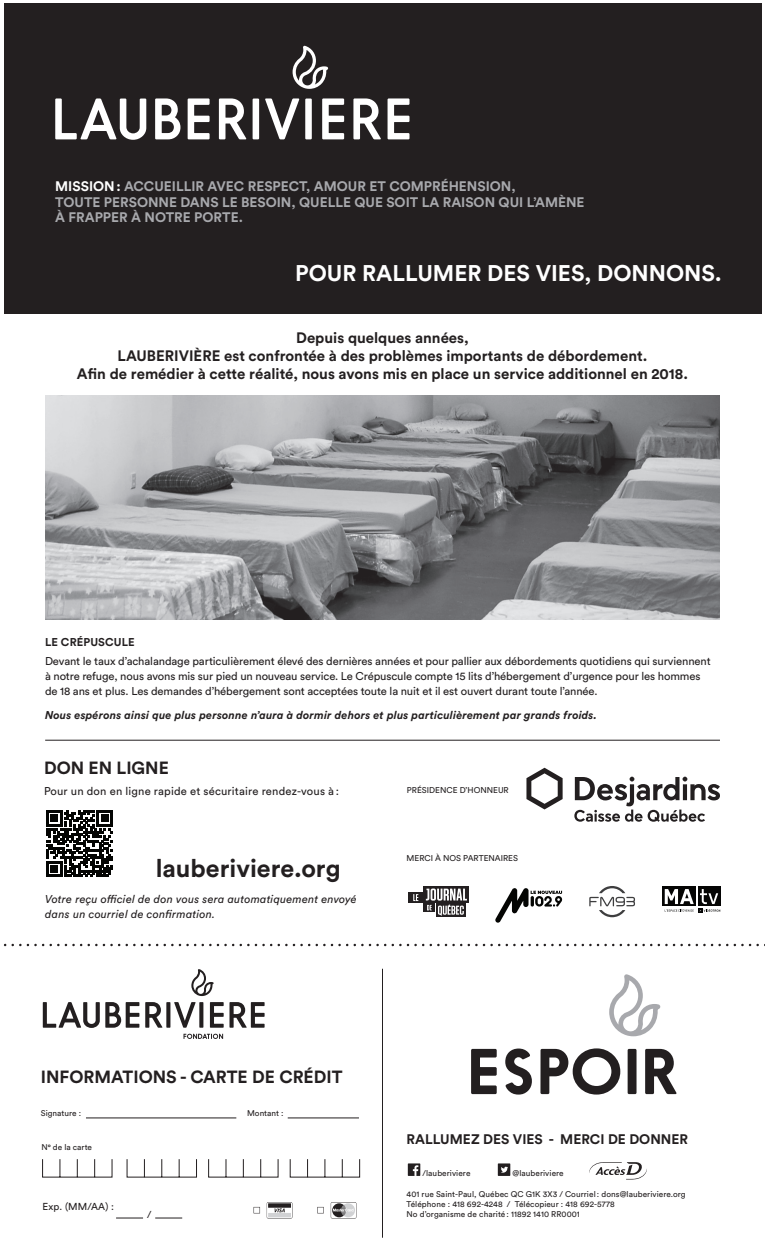
<style>
.page{position:relative;width:765px;height:1260px;background:#fff}
.page>*{position:absolute;margin:0;border:0;box-sizing:border-box;transform-origin:0 0}
.t1{font:700 25px "Circular Std";color:#231f20}
.t2{font:700 22.5px "Circular Std";color:#fff}
.t3{font:700 17.5px "Circular Std";color:#231f20}
.t4{font:700 15px/18px "Circular Std";color:#231f20;text-align:center}
.t5{font:700 13.75px/15.6px "Circular Std";color:#a8a9ad}
.t6{font:700 13.75px "Circular Std";color:#231f20}
.t7{font:11.25px/15px "Circular Std";letter-spacing:-.01em;color:#231f20}
.t8{font:italic 700 11.25px "Circular Std";letter-spacing:.01em;color:#231f20}
.t9{font:italic 11.25px/15px "Circular Std";letter-spacing:.015em;color:#231f20}
.t10{font:11.25px "Circular Std";letter-spacing:.015em;color:#231f20}
.t11{font:700 11.25px "Circular Std";letter-spacing:.01em;color:#231f20}
.t12{font:10px "Circular Std";letter-spacing:.015em;color:#231f20}
.t13{font:8.38px "Circular Std";color:#231f20}
.t14{font:8.25px/10px "Circular Std";letter-spacing:.01em;color:#231f20}
.s1{color:#fff}
</style>
<div class="page">
<svg style="left:4px;top:944px;width:761px;height:2px"></svg>
<div style="left:4px;top:4px;width:757px;height:310px;background:#231f20"></div>
<svg style="left:55px;top:98px;width:91px;height:42px"></svg>
<svg style="left:155px;top:98px;width:25px;height:41px"></svg>
<svg style="left:188px;top:98px;width:22px;height:41px"></svg>
<svg style="left:219px;top:98px;width:27px;height:41px"></svg>
<div style="left:253px;top:99px;width:6px;height:40px;background:#fff"></div>
<svg style="left:265px;top:98px;width:34px;height:41px"></svg>
<div style="left:305px;top:99px;width:7px;height:40px;background:#fff"></div>
<svg style="left:322px;top:98px;width:22px;height:41px"></svg>
<svg style="left:353px;top:98px;width:28px;height:41px"></svg>
<svg style="left:388px;top:98px;width:22px;height:41px"></svg>
<svg style="left:293px;top:46px;width:35px;height:43px"></svg>
<svg style="left:526px;top:768px;width:37px;height:41px"></svg>
<svg style="left:574px;top:777px;width:146px;height:45px"></svg>
<svg style="left:42px;top:1159px;width:71px;height:19px"></svg>
<svg style="left:290px;top:1159px;width:70px;height:19px"></svg>
<svg style="left:208px;top:1159px;width:71px;height:19px"></svg>
<svg style="left:126px;top:1159px;width:71px;height:19px"></svg>
<hr style="left:382px;top:969px;width:1px;height:269px;background:#231f20">
<hr style="left:45px;top:740px;width:675px;height:1px;background:#231f20">
<svg style="left:589px;top:1162px;width:58px;height:18px"></svg>
<svg style="left:43px;top:1002px;width:96px;height:26px"></svg>
<svg style="left:145px;top:1002px;width:17px;height:26px"></svg>
<svg style="left:166px;top:1002px;width:4px;height:26px"></svg>
<svg style="left:174px;top:1002px;width:22px;height:26px"></svg>
<svg style="left:199px;top:1002px;width:4px;height:26px"></svg>
<svg style="left:210px;top:1002px;width:55px;height:26px"></svg>
<svg style="left:191px;top:969px;width:23px;height:27px"></svg>
<svg style="left:184px;top:1034px;width:39px;height:5px"></svg>
<div style="left:408px;top:1163px;width:12px;height:13px;background:#231f20"></div>
<svg style="left:413px;top:1165px;width:5px;height:11px"></svg>
<div style="left:498px;top:1163px;width:12px;height:13px;background:#231f20"></div>
<svg style="left:501px;top:1167px;width:7px;height:6px"></svg>
<svg style="left:46px;top:810px;width:67px;height:67px"></svg>
<svg style="left:116px;top:1218px;width:27px;height:1px"></svg>
<svg style="left:155px;top:1218px;width:27px;height:1px"></svg>
<svg style="left:254px;top:1207px;width:6px;height:6px"></svg>
<svg style="left:317px;top:1207px;width:7px;height:6px"></svg>
<div style="left:267px;top:1202px;width:25px;height:16px;background:#a09f9f;border-radius:2px"></div>
<div style="left:267px;top:1203px;width:25px;height:15px;background:#f8f8f8"></div>
<svg style="left:268px;top:1203px;width:23px;height:14px"></svg>
<svg style="left:331px;top:1202px;width:25px;height:17px"></svg>
<div style="left:331px;top:1202px;width:25px;height:16px;background:#fff"></div>
<svg style="left:332px;top:1203px;width:14px;height:14px"></svg>
<div style="left:341px;top:1203px;width:14px;height:14px;background:#d1d2d4;border-radius:50%"></div>
<svg style="left:333px;top:1205px;width:22px;height:12px"></svg>
<hr style="left:288px;top:1118px;width:71px;height:1px;background:#231f20">
<hr style="left:86px;top:1118px;width:150px;height:1px;background:#231f20">
<svg style="left:589px;top:886px;width:46px;height:31px"></svg>
<div style="left:436px;top:904px;width:30px;height:13px;background:#231f20"></div>
<div style="left:424px;top:904px;width:11px;height:8px;background:#231f20"></div>
<svg style="left:424px;top:887px;width:45px;height:16px"></svg>
<div style="left:409px;top:893px;width:14px;height:10px;background:#231f20"></div>
<svg style="left:413px;top:894px;width:5px;height:7px"></svg>
<svg style="left:426px;top:889px;width:41px;height:27px"></svg>
<svg style="left:662px;top:887px;width:34px;height:19px"></svg>
<div style="left:698px;top:887px;width:22px;height:19px;background:#050504"></div>
<svg style="left:665px;top:889px;width:55px;height:24px"></svg>
<svg style="left:495px;top:888px;width:67px;height:35px"></svg>
<img style="left:45px;top:396px;width:675px;height:224px">
<svg style="left:471px;top:1049px;width:26px;height:45px"></svg>
<svg style="left:505px;top:1049px;width:27px;height:46px"></svg>
<svg style="left:540px;top:1048px;width:80px;height:47px"></svg>
<div style="left:628px;top:1049px;width:9px;height:45px;background:#231f20;border-radius:2px"></div>
<svg style="left:645px;top:1049px;width:31px;height:45px"></svg>
<svg style="left:609px;top:974px;width:51px;height:62px"></svg>
<p class="t5" style="left:55px;top:178px;width:531px"><span class="s1">MISSION:</span> ACCUEILLIR AVEC RESPECT, AMOUR ET COMPRÉHENSION,<br>TOUTE PERSONNE DANS LE BESOIN, QUELLE QUE SOIT LA RAISON QUI L’AMÈNE<br>À FRAPPER À NOTRE PORTE.</p>
<h2 class="t2" style="left:295px;top:258px;width:428px">POUR RALLUMER DES VIES, DONNONS.</h2>
<h3 class="t4" style="left:77px;top:328px;width:613px">Depuis quelques années,<br>LAUBERIVIÈRE est confrontée à des problèmes importants de débordement.<br>Afin de remédier à cette réalité, nous avons mis en place un service additionnel en 2018.</h3>
<p class="t11" style="left:45px;top:635px;width:91px">LE CRÉPUSCULE</p>
<p class="t7" style="left:45px;top:654px;width:667px">Devant le taux d’achalandage particulièrement élevé des dernières années et pour pallier aux débordements quotidiens qui surviennent à notre refuge, nous avons mis sur pied un nouveau service. Le Crépuscule compte 15 lits d’hébergement d’urgence pour les hommes de 18 ans et plus. Les demandes d’hébergement sont acceptées toute la nuit et il est ouvert durant toute l’année.</p>
<p class="t8" style="left:45px;top:708px;width:553px">Nous espérons ainsi que plus personne n’aura à dormir dehors et plus particulièrement par grands froids.</p>
<h3 class="t3" style="left:44px;top:757px;width:126px">DON EN LIGNE</h3>
<p class="t10" style="left:44px;top:784px;width:297px">Pour un don en ligne rapide et sécuritaire rendez-vous à :</p>
<h1 class="t1" style="left:156px;top:852px;width:186px">lauberiviere.org</h1>
<p class="t9" style="left:45px;top:891px;width:313px">Votre reçu officiel de don vous sera automatiquement envoyé dans un courriel de confirmation.</p>
<p class="t13" style="left:407px;top:785px;width:103px">PRÉSIDENCE D’HONNEUR</p>
<p class="t13" style="left:407px;top:853px;width:113px">MERCI À NOS PARTENAIRES</p>
<h3 class="t3" style="left:41px;top:1066px;width:303px">INFORMATIONS - CARTE DE CRÉDIT</h3>
<p class="t14" style="left:41px;top:1108px;width:42px">Signature :</p>
<p class="t14" style="left:247px;top:1108px;width:38px">Montant :</p>
<p class="t14" style="left:42px;top:1142px;width:52px">N° de la carte</p>
<p class="t12" style="left:42px;top:1201px;width:73px">Exp. (MM/AA) :</p>
<p class="t12" style="left:147px;top:1208px;width:6px">/</p>
<p class="t6" style="left:407px;top:1130px;width:283px">RALLUMEZ DES VIES - MERCI DE DONNER</p>
<p class="t14" style="left:423px;top:1168px;width:50px">/lauberiviere</p>
<p class="t14" style="left:513px;top:1168px;width:53px">@lauberiviere</p>
<p class="t14" style="left:407px;top:1189px;width:281px">401 rue Saint-Paul, Québec QC G1K 3X3 / Courriel: dons@lauberiviere.org<br>Téléphone : 418 692-4248 / Télécopieur : 418 692-5778<br>No d’organisme de charité : 11892 1410 RR0001</p>
</div>
